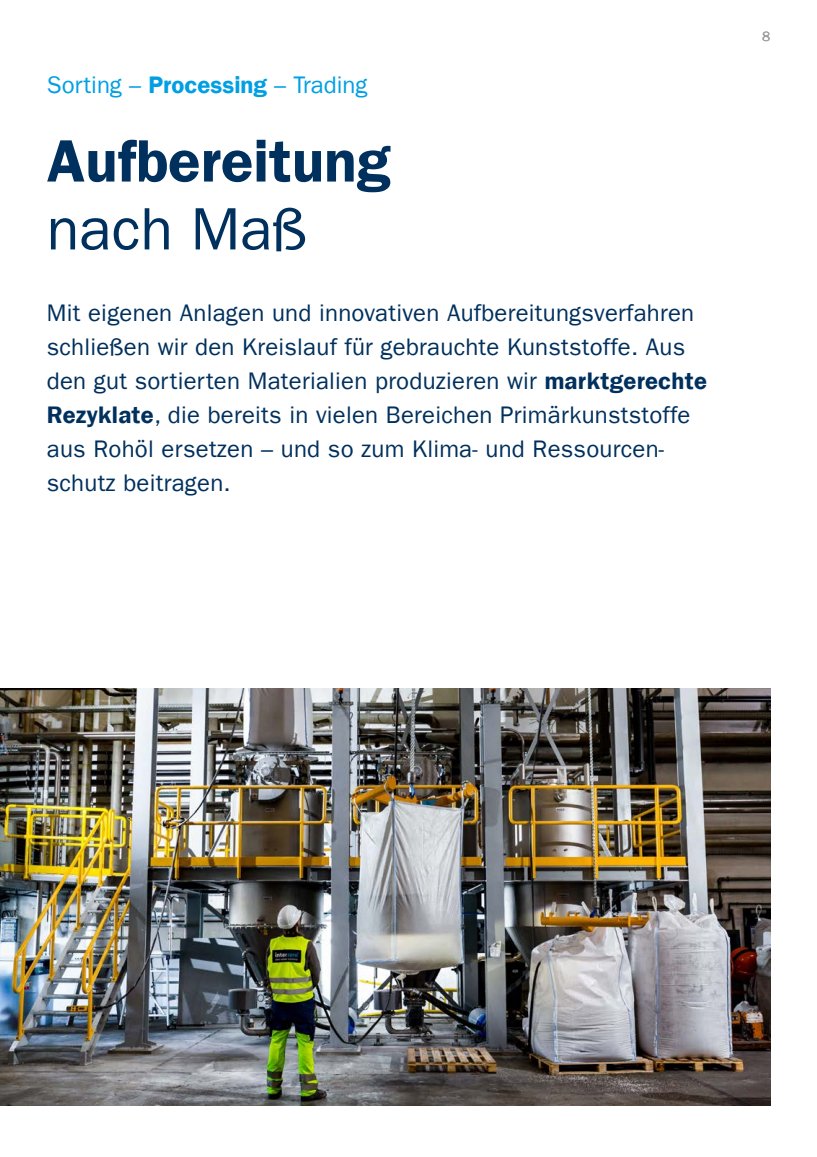
<style>
.page{position:relative;width:817px;height:1157px;background:#fff}
.page>*{position:absolute;margin:0;border:0;box-sizing:border-box;transform-origin:0 0}
.t1{font:600 60px "Franklin Gothic LT";color:#00305d}
.t2{font:60px "Franklin Gothic LT";color:#00305d}
.t3{font:24px/34px "Franklin Gothic LT";letter-spacing:.01em;color:#00305d}
.t4{font:24px "Franklin Gothic LT";color:#009fe3}
.t5{font:13.5px "Franklin Gothic LT";color:#9d9d9c}
.s1{font-weight:600}
</style>
<div class="page">
<img style="left:0;top:688px;width:770px;height:418px">
<p class="t4" style="left:47px;top:71px;width:322px">Sorting – <span class="s1">Processing</span> – Trading</p>
<h1 class="t1" style="left:47px;top:125px;width:345px">Aufbereitung</h1>
<h1 class="t2" style="left:47px;top:194px;width:262px">nach Maß</h1>
<p class="t3" style="left:47px;top:296px;width:661px">Mit eigenen Anlagen und innovativen Aufbereitungsverfahren schließen wir den Kreislauf für gebrauchte Kunststoffe. Aus den gut sortierten Materialien produzieren wir <span class="s1">marktgerechte Rezyklate</span>, die bereits in vielen Bereichen Primärkunststoffe aus Rohöl ersetzen – und so zum Klima- und Ressourcen&shy;schutz beitragen.</p>
<p class="t5" style="left:762px;top:29px;width:10px">8</p>
</div>
